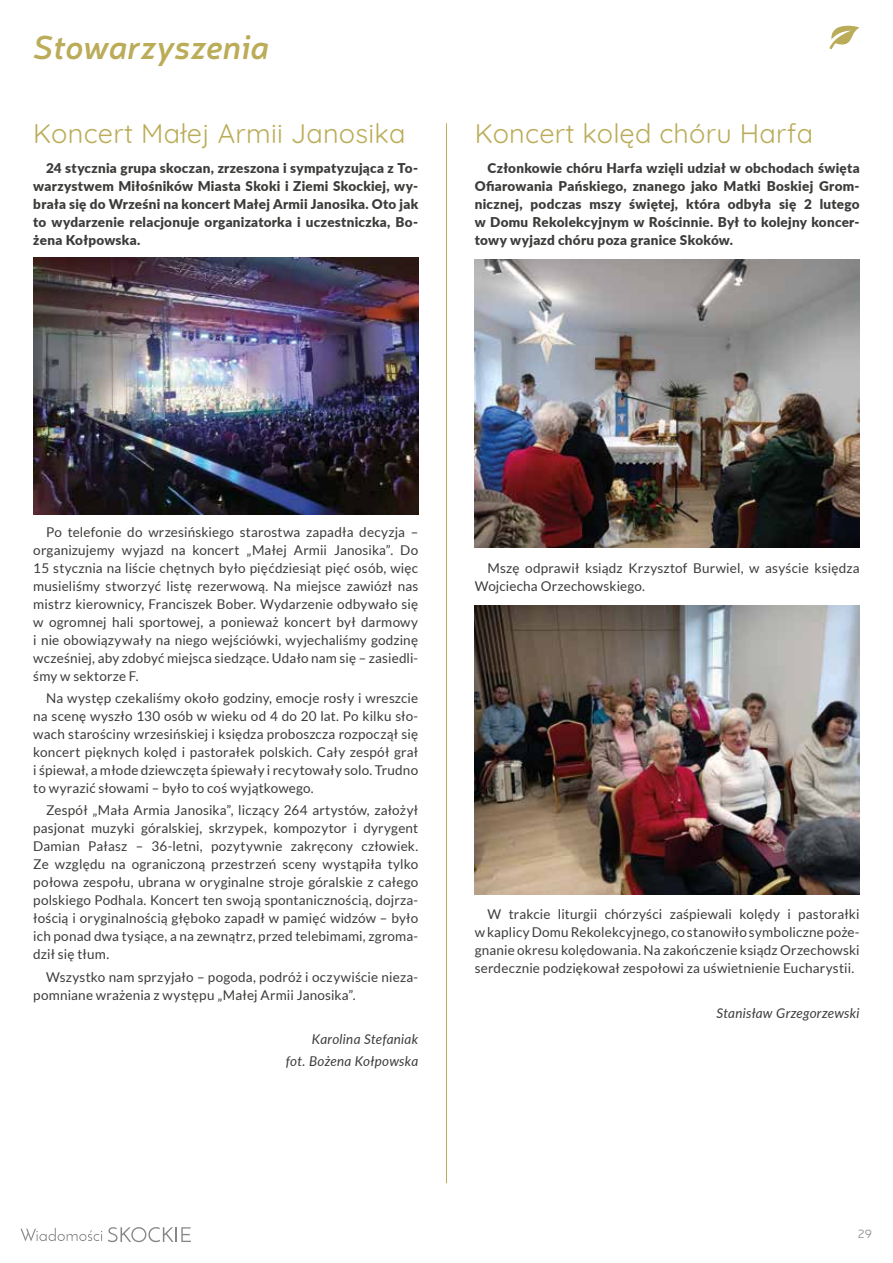
<style>
.page{position:relative;width:893px;height:1263px;background:#fff}
.page>*{position:absolute;margin:0;border:0;box-sizing:border-box;transform-origin:0 0}
.t1{font:italic 600 33px "Neris";letter-spacing:-.005em;color:#baac58}
.t2{font:27px "Quicksand";letter-spacing:.01em;color:#baac58}
.t3{font:13.5px/18px "Lato";letter-spacing:.01em;color:#3c3c3b;text-align:justify}
.t4{font:900 13.5px/18px "Lato";letter-spacing:.02em;color:#3c3c3b;text-align:justify}
.t5{font:italic 13.5px/22.2px "Lato";letter-spacing:.015em;color:#3c3c3b;text-align:right}
.t6{font:300 12px "Neris";color:#878787}
</style>
<div class="page">
<svg style="left:21px;top:1228px;width:81px;height:13px"></svg>
<svg style="left:108px;top:1227px;width:83px;height:15px"></svg>
<hr style="left:446px;top:123px;width:1px;height:1060px;background:#baac58">
<svg style="left:829px;top:25px;width:31px;height:25px"></svg>
<img style="left:33px;top:257px;width:385px;height:257px">
<img style="left:475px;top:259px;width:384px;height:289px">
<img style="left:475px;top:606px;width:385px;height:288px">
<h1 class="t1" style="left:33px;top:25px;width:237px">Stowarzyszenia</h1>
<h2 class="t2" style="left:33px;top:112px;width:374px">Koncert Małej Armii Janosika</h2>
<p class="t4" style="left:33px;top:158px;width:386px;text-indent:13px">24 stycznia grupa skoczan, zrzeszona i sympatyzująca z To&shy;warzystwem Miłośników Miasta Skoki i Ziemi Skockiej, wy&shy;brała się do Wrześni na koncert Małej Armii Janosika. Oto jak to wydarzenie relacjonuje organizatorka i uczestniczka, Bo&shy;żena Kołpowska.</p>
<h2 class="t2" style="left:475px;top:112px;width:340px">Koncert kolęd chóru Harfa</h2>
<p class="t4" style="left:475px;top:158px;width:386px;text-indent:13px">Członkowie chóru Harfa wzięli udział w obchodach święta Ofiarowania Pańskiego, znanego jako Matki Boskiej Grom&shy;nicznej, podczas mszy świętej, która odbyła się 2 lutego w Domu Rekolekcyjnym w Rościnnie. Był to kolejny koncer&shy;towy wyjazd chóru poza granice Skoków.</p>
<p class="t3" style="left:33px;top:523px;width:386px;text-indent:13px">Po telefonie do wrzesińskiego starostwa zapadła decyzja – organizujemy wyjazd na koncert „Małej Armii Janosika”. Do 15 stycznia na liście chętnych było pięćdziesiąt pięć osób, więc musieliśmy stworzyć listę rezerwową. Na miejsce zawiózł nas mistrz kierownicy, Franciszek Bober. Wydarzenie odbywało się w ogromnej hali sportowej, a ponieważ koncert był darmowy i nie obowiązywały na niego wejściówki, wyjechaliśmy godzinę wcześniej, aby zdobyć miejsca siedzące. Udało nam się – zasiedli&shy;śmy w sektorze F.</p>
<p class="t3" style="left:33px;top:689px;width:386px;text-indent:13px">Na występ czekaliśmy około godziny, emocje rosły i wreszcie na scenę wyszło 130 osób w wieku od 4 do 20 lat. Po kilku sło&shy;wach starościny wrzesińskiej i księdza proboszcza rozpoczął się koncert pięknych kolęd i pastorałek polskich. Cały zespół grał i śpiewał, a młode dziewczęta śpiewały i recytowały solo. Trudno to wyrazić słowami – było to coś wyjątkowego.</p>
<p class="t3" style="left:33px;top:801px;width:386px;text-indent:13px">Zespół „Mała Armia Janosika”, liczący 264 artystów, założył pasjonat muzyki góralskiej, skrzypek, kompozytor i dyrygent Damian Pałasz – 36-letni, pozytywnie zakręcony człowiek.<br>Ze względu na ograniczoną przestrzeń sceny wystąpiła tylko połowa zespołu, ubrana w oryginalne stroje góralskie z całego polskiego Podhala. Koncert ten swoją spontanicznością, dojrza&shy;łością i oryginalnością głęboko zapadł w pamięć widzów – było ich ponad dwa tysiące, a na zewnątrz, przed telebimami, zgroma&shy;dził się tłum.</p>
<p class="t3" style="left:33px;top:967px;width:386px;text-indent:13px">Wszystko nam sprzyjało – pogoda, podróż i oczywiście nieza&shy;pomniane wrażenia z występu „Małej Armii Janosika”.</p>
<p class="t5" style="left:286px;top:1027px;width:134px">Karolina Stefaniak<br>fot. Bożena Kołpowska</p>
<p class="t3" style="left:475px;top:559px;width:386px;text-indent:13px">Mszę odprawił ksiądz Krzysztof Burwiel, w asyście księdza<br>Wojciecha Orzechowskiego.</p>
<p class="t3" style="left:475px;top:905px;width:386px;text-indent:13px">W trakcie liturgii chórzyści zaśpiewali kolędy i pastorałki w kaplicy Domu Rekolekcyjnego, co stanowiło symboliczne poże&shy;gnanie okresu kolędowania. Na zakończenie ksiądz Orzechowski serdecznie podziękował zespołowi za uświetnienie Eucharystii.</p>
<p class="t5" style="left:716px;top:1001px;width:145px">Stanisław Grzegorzewski</p>
<p class="t6" style="left:858px;top:1226px;width:16px">29</p>
</div>
